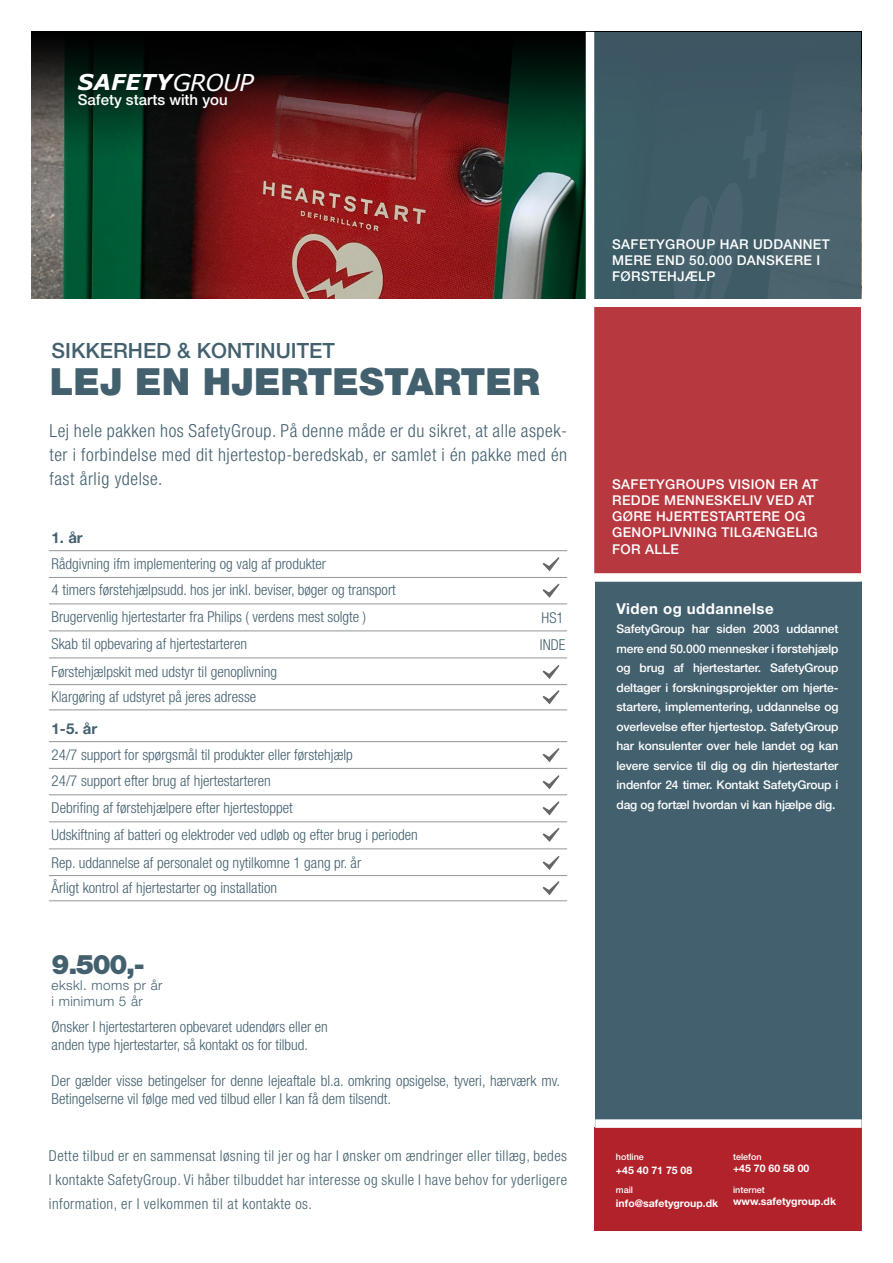
<style>
.page{position:relative;width:893px;height:1263px;background:#fff}
.page>*{position:absolute;margin:0;border:0;box-sizing:border-box;transform-origin:0 0}
.t1{font:900 37.5px "Helvetica Neue";color:#43606e}
.t2{font:900 27px "Helvetica Neue";color:#43606e}
.t3{font:italic 700 21.9px "Verdana";letter-spacing:.015em;color:#fff}
.t4{font:500 21px "Helvetica Neue";color:#43606e}
.t5{font:300 condensed 18px/24px "Helvetica Neue";letter-spacing:.03em;color:#43606e;text-align:justify}
.t6{font:300 condensed 15px/24px "Helvetica Neue";color:#43606e;text-align:justify}
.t7{font:500 15px "Helvetica Neue";color:#fff}
.t8{font:700 15px "Helvetica Neue";letter-spacing:.03em;color:#fff}
.t9{font:700 15px "Helvetica Neue";color:#43606e}
.t10{font:500 13.5px/16.2px "Helvetica Neue";letter-spacing:.025em;color:#fff}
.t11{font:300 13.5px "Helvetica Neue";letter-spacing:.03em;color:#43606e}
.t12{font:500 12px/19.5px "Helvetica Neue";letter-spacing:-.01em;color:#fff;text-align:justify}
.t13{font:700 10.5px "Helvetica Neue";color:#fff}
.t14{font:500 9px "Helvetica Neue";color:#fff}
.s1{font-weight:400;font-size:23.4px}
</style>
<div class="page">
<img style="left:32px;top:157px;width:563px;height:141px">
<div style="left:594px;top:307px;width:267px;height:266px;background:#b83840"></div>
<div style="left:595px;top:581px;width:267px;height:650px;background:#43606e"></div>
<div style="left:32px;top:573px;width:830px;height:9px;background:#fff"></div>
<div style="left:595px;top:1128px;width:266px;height:103px;background:#b1222b"></div>
<div style="left:595px;top:1119px;width:267px;height:9px;background:#fff"></div>
<hr style="left:49px;top:550px;width:518px;height:1px;background:#939598">
<hr style="left:49px;top:577px;width:518px;height:1px;background:#939598">
<hr style="left:49px;top:604px;width:518px;height:1px;background:#939598">
<hr style="left:49px;top:631px;width:518px;height:1px;background:#939598">
<hr style="left:49px;top:658px;width:518px;height:1px;background:#939598">
<hr style="left:49px;top:684px;width:518px;height:1px;background:#939598">
<hr style="left:49px;top:710px;width:518px;height:1px;background:#939598">
<hr style="left:49px;top:741px;width:518px;height:1px;background:#939598">
<hr style="left:49px;top:768px;width:518px;height:1px;background:#939598">
<hr style="left:49px;top:794px;width:518px;height:1px;background:#939598">
<hr style="left:49px;top:821px;width:518px;height:1px;background:#939598">
<hr style="left:49px;top:849px;width:518px;height:1px;background:#939598">
<hr style="left:49px;top:875px;width:518px;height:1px;background:#939598">
<hr style="left:49px;top:900px;width:518px;height:1px;background:#939598">
<svg style="left:542px;top:557px;width:17px;height:14px"></svg>
<svg style="left:542px;top:584px;width:17px;height:14px"></svg>
<svg style="left:542px;top:665px;width:17px;height:14px"></svg>
<svg style="left:542px;top:690px;width:17px;height:14px"></svg>
<svg style="left:542px;top:748px;width:17px;height:14px"></svg>
<svg style="left:542px;top:775px;width:17px;height:14px"></svg>
<svg style="left:542px;top:801px;width:17px;height:14px"></svg>
<svg style="left:542px;top:828px;width:17px;height:14px"></svg>
<svg style="left:542px;top:856px;width:17px;height:14px"></svg>
<svg style="left:542px;top:881px;width:17px;height:14px"></svg>
<img style="left:31px;top:32px;width:564px;height:125px">
<div style="left:595px;top:32px;width:266px;height:266px;background:linear-gradient(to right,#3b5a65,#475f6b)"></div>
<div style="left:586px;top:32px;width:8px;height:541px;background:#fff"></div>
<p class="t3" style="left:78px;top:67px;width:177px">SAFETY<span class="s1">GROUP</span></p>
<p class="t7" style="left:78px;top:91px;width:151px">Safety starts with you</p>
<p class="t4" style="left:52px;top:338px;width:285px">SIKKERHED &amp; KONTINUITET</p>
<p class="t1" style="left:50px;top:359px;width:491px">LEJ EN HJERTESTARTER</p>
<p class="t5" style="left:50px;top:419px;width:519px">Lej hele pakken hos SafetyGroup. På denne måde er du sikret, at alle aspek&shy;ter i forbindelse med dit hjertestop-beredskab, er samlet i én pakke med én fast årlig ydelse.</p>
<p class="t9" style="left:52px;top:528px;width:33px">1. år</p>
<p class="t6" style="left:52px;top:552px;width:276px">Rådgivning ifm implementering og valg af produkter</p>
<p class="t6" style="left:52px;top:578px;width:346px">4 timers førstehjælpsudd. hos jer inkl. beviser, bøger og transport</p>
<p class="t6" style="left:52px;top:605px;width:316px">Brugervenlig hjertestarter fra Philips ( verdens mest solgte )</p>
<p class="t6" style="left:542px;top:606px;width:24px">HS1</p>
<p class="t6" style="left:52px;top:631px;width:197px">Skab til opbevaring af hjertestarteren</p>
<p class="t6" style="left:52px;top:659px;width:227px">Førstehjælpskit med udstyr til genoplivning</p>
<p class="t6" style="left:52px;top:685px;width:206px">Klargøring af udstyret på jeres adresse</p>
<p class="t6" style="left:540px;top:632px;width:27px">INDE</p>
<p class="t9" style="left:52px;top:719px;width:47px">1-5. år</p>
<p class="t6" style="left:52px;top:742px;width:303px">24/7 support for spørgsmål til produkter eller førstehjælp</p>
<p class="t6" style="left:52px;top:769px;width:221px">24/7 support efter brug af hjertestarteren</p>
<p class="t6" style="left:52px;top:796px;width:243px">Debrifing af førstehjælpere efter hjertestoppet</p>
<p class="t6" style="left:52px;top:822px;width:368px">Udskiftning af batteri og elektroder ved udløb og efter brug i perioden</p>
<p class="t6" style="left:52px;top:850px;width:311px">Rep. uddannelse af personalet og nytilkomne 1 gang pr. år</p>
<p class="t6" style="left:52px;top:875px;width:227px">Årligt kontrol af hjertestarter og installation</p>
<p class="t2" style="left:52px;top:948px;width:95px">9.500,-</p>
<p class="t11" style="left:52px;top:977px;width:112px">ekskl. moms pr år</p>
<p class="t11" style="left:52px;top:993px;width:93px">i minimum 5 år</p>
<p class="t6" style="left:52px;top:1015px;width:278px">Ønsker I hjertestarteren opbevaret udendørs eller en</p>
<p class="t6" style="left:52px;top:1033px;width:258px">anden type hjertestarter, så kontakt os for tilbud.</p>
<p class="t6" style="left:52px;top:1072px;width:510px;line-height:18px">Der gælder visse betingelser for denne lejeaftale bl.a. omkring opsigelse, tyveri, hærværk mv.<br>Betingelserne vil følge med ved tilbud eller I kan få dem tilsendt.</p>
<p class="t6" style="left:49px;top:1143px;width:520px">Dette tilbud er en sammensat løsning til jer og har I ønsker om ændringer eller tillæg, bedes I kontakte SafetyGroup. Vi håber tilbuddet har interesse og skulle I have behov for yderligere information, er I velkommen til at kontakte os.</p>
<p class="t10" style="left:612px;top:236px;width:219px">SAFETYGROUP HAR UDDANNET<br>MERE END 50.000 DANSKERE I<br>FØRSTEHJÆLP</p>
<p class="t10" style="left:612px;top:476px;width:208px">SAFETYGROUPS VISION ER AT<br>REDDE MENNESKELIV VED AT<br>GØRE HJERTESTARTERE OG<br>GENOPLIVNING TILGÆNGELIG<br>FOR ALLE</p>
<p class="t8" style="left:616px;top:599px;width:159px">Viden og uddannelse</p>
<p class="t12" style="left:616px;top:619px;width:224px">SafetyGroup har siden 2003 uddannet mere end 50.000 mennesker i førstehjælp og brug af hjertestarter. SafetyGroup deltager i forskningsprojekter om hjerte&shy;startere, implementering, uddannelse og overlevelse efter hjertestop. SafetyGroup har konsulenter over hele landet og kan levere service til dig og din hjertestarter indenfor 24 timer. Kontakt SafetyGroup i dag og fortæl hvordan vi kan hjælpe dig.</p>
<p class="t14" style="left:616px;top:1151px;width:30px">hotline</p>
<p class="t13" style="left:616px;top:1164px;width:78px">+45 40 71 75 08</p>
<p class="t14" style="left:616px;top:1184px;width:19px">mail</p>
<p class="t13" style="left:616px;top:1197px;width:104px">info@safetygroup.dk</p>
<p class="t14" style="left:733px;top:1151px;width:30px">telefon</p>
<p class="t13" style="left:733px;top:1162px;width:78px">+45 70 60 58 00</p>
<p class="t14" style="left:733px;top:1184px;width:33px">internet</p>
<p class="t13" style="left:733px;top:1195px;width:105px">www.safetygroup.dk</p>
</div>
